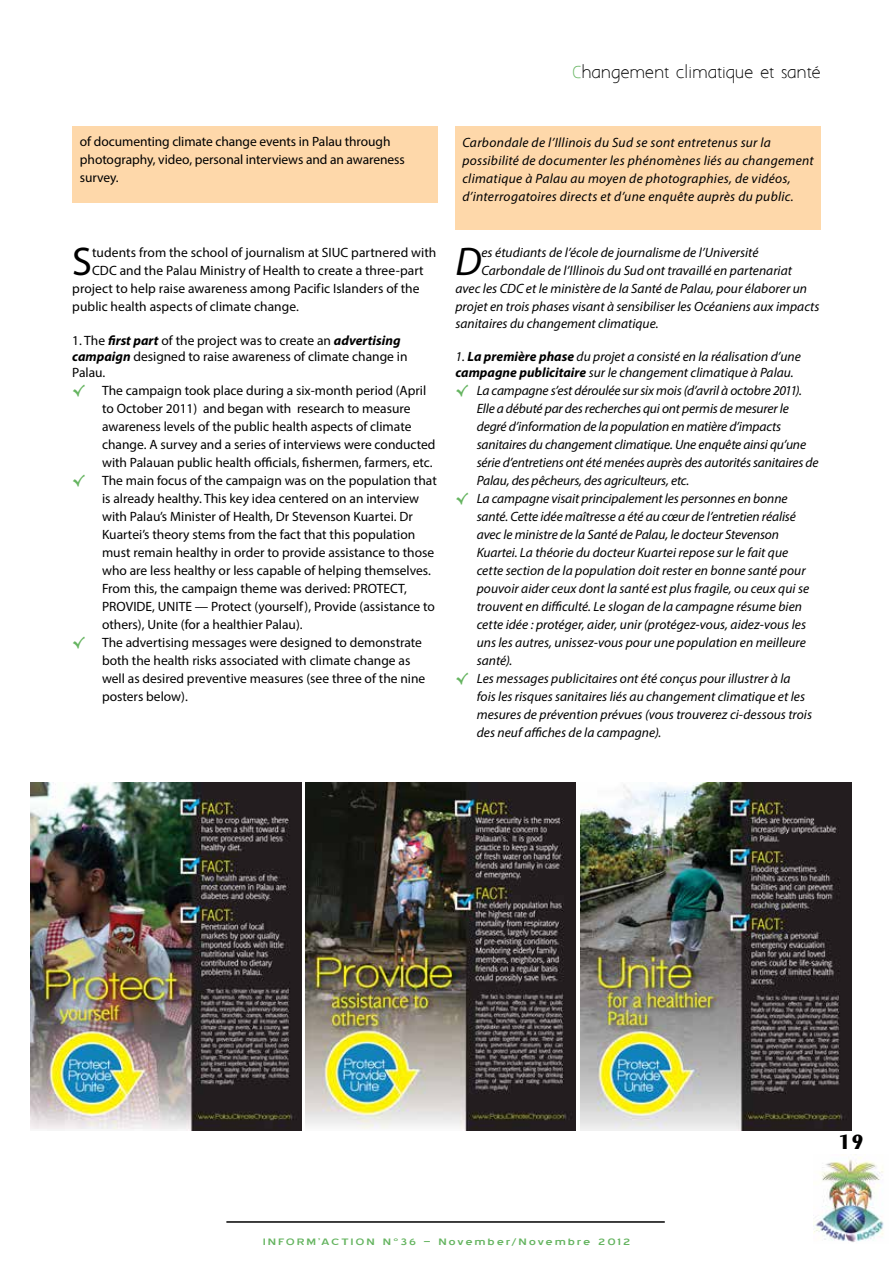
<style>
.page{position:relative;width:893px;height:1263px;background:#fff}
.page>*{position:absolute;margin:0;border:0;box-sizing:border-box;transform-origin:0 0}
.t1{font:40.2px "Myriad Pro";color:#000}
.t2{font:italic 40.2px "Myriad Pro";color:#000}
.t3{font:700 21.6px "Exotic 350 BT";color:#000}
.t4{font:15px "Aaargh Normal";color:#000}
.t5{font:italic 13.5px/16.2px "Myriad Pro";color:#000}
.t6{font:13.5px/18px "Myriad Pro";color:#000}
.t7{font:italic 13.5px/18px "Myriad Pro";letter-spacing:.025em;color:#000}
.t8{font:13.5px "Berlin Sans FB";color:#65b460}
.t9{font:9px "Blue Highway";letter-spacing:.14em;color:#65b460;scale:1.5 1}
.s1{color:#65b460}
.s2{font-weight:700;font-style:italic}
.s3{font-weight:700}
.s4{font-family:"Berlin Sans FB";font-style:normal;color:#65b460}
</style>
<div class="page">
<hr style="left:226px;top:1221px;width:439px;height:2px;background:#000">
<img style="left:814px;top:1154px;width:70px;height:88px">
<div style="left:72px;top:126px;width:365px;height:77px;background:#fed8aa"></div>
<div style="left:455px;top:126px;width:366px;height:103px;background:#fed8aa"></div>
<img style="left:31px;top:782px;width:270px;height:348px">
<img style="left:305px;top:782px;width:271px;height:348px">
<img style="left:581px;top:782px;width:270px;height:348px">
<p class="t4" style="left:573px;top:64px;width:250px"><span class="s1">C</span>hangement climatique et santé</p>
<p class="t6" style="left:80px;top:132px;width:326px">of documenting climate change events in Palau through photography, video, personal interviews and an awareness survey.</p>
<p class="t7" style="left:462px;top:133px;width:353px">Carbondale de l’Illinois du Sud se sont entretenus sur la possibilité de documenter les phénomènes liés au changement climatique à Palau au moyen de photographies, de vidéos, d’interrogatoires directs et d’une enquête auprès du public.</p>
<h1 class="t1" style="left:72px;top:236px;width:21px">S</h1>
<p class="t6" style="left:92px;top:243px;width:346px">tudents from the school of journalism at SIUC partnered with</p>
<p class="t6" style="left:92px;top:261px;width:333px">CDC and the Palau Ministry of Health to create a three-part</p>
<p class="t6" style="left:72px;top:279px;width:349px">project to help raise awareness among Pacific Islanders of the</p>
<p class="t6" style="left:72px;top:297px;width:228px">public health aspects of climate change.</p>
<p class="t6" style="left:72px;top:332px;width:337px;line-height:16.2px">1. The <span class="s2">first part</span> of the project was to create an <span class="s2">advertising campaign</span> designed to raise awareness of climate change in<br>Palau.</p>
<p class="t8" style="left:72px;top:383px;width:14px">√</p>
<p class="t6" style="left:102px;top:381px;width:335px">The campaign took place during a six-month period (April to October 2011) and began with research to measure awareness levels of the public health aspects of climate change. A survey and a series of interviews were conducted with Palauan public health officials, fishermen, farmers, etc.</p>
<p class="t8" style="left:72px;top:473px;width:14px">√</p>
<p class="t6" style="left:102px;top:471px;width:336px">The main focus of the campaign was on the population that is already healthy. This key idea centered on an interview with Palau’s Minister of Health, Dr Stevenson Kuartei. Dr Kuartei’s theory stems from the fact that this population must remain healthy in order to provide assistance to those who are less healthy or less capable of helping themselves.<br>From this, the campaign theme was derived: PROTECT, PROVIDE, UNITE — Protect (yourself), Provide (assistance to others), Unite (for a healthier Palau).</p>
<p class="t8" style="left:72px;top:635px;width:14px">√</p>
<p class="t6" style="left:102px;top:633px;width:325px">The advertising messages were designed to demonstrate both the health risks associated with climate change as well as desired preventive measures (see three of the nine posters below).</p>
<h1 class="t2" style="left:455px;top:236px;width:28px">D</h1>
<p class="t5" style="left:481px;top:244px;width:278px">es étudiants de l’école de journalisme de l’Université</p>
<p class="t5" style="left:481px;top:262px;width:312px">Carbondale de l’Illinois du Sud ont travaillé en partenariat</p>
<p class="t5" style="left:455px;top:280px;width:353px">avec les CDC et le ministère de la Santé de Palau, pour élaborer un</p>
<p class="t5" style="left:455px;top:298px;width:366px">projet en trois phases visant à sensibiliser les Océaniens aux impacts</p>
<p class="t5" style="left:455px;top:316px;width:205px">sanitaires du changement climatique.</p>
<p class="t5" style="left:455px;top:348px;width:347px">1. <span class="s3">La première phase</span> du projet a consisté en la réalisation d’une <span class="s3">campagne publicitaire</span> sur le changement climatique à Palau.</p>
<p class="t5" style="left:455px;top:382px;width:348px"><span class="s4">√</span> La campagne s’est déroulée sur six mois (d’avril à octobre 2011).</p>
<p class="t5" style="left:477px;top:400px;width:314px">Elle a débuté par des recherches qui ont permis de mesurer le</p>
<p class="t5" style="left:477px;top:418px;width:306px">degré d’information de la population en matière d’impacts</p>
<p class="t5" style="left:477px;top:436px;width:331px">sanitaires du changement climatique. Une enquête ainsi qu’une</p>
<p class="t5" style="left:477px;top:454px;width:343px">série d’entretiens ont été menées auprès des autorités sanitaires de</p>
<p class="t5" style="left:477px;top:472px;width:214px">Palau, des pêcheurs, des agriculteurs, etc.</p>
<p class="t5" style="left:455px;top:490px;width:334px"><span class="s4">√</span> La campagne visait principalement les personnes en bonne</p>
<p class="t5" style="left:477px;top:508px;width:321px">santé. Cette idée maîtresse a été au cœur de l’entretien réalisé</p>
<p class="t5" style="left:477px;top:526px;width:304px">avec le ministre de la Santé de Palau, le docteur Stevenson</p>
<p class="t5" style="left:477px;top:544px;width:313px">Kuartei. La théorie du docteur Kuartei repose sur le fait que</p>
<p class="t5" style="left:477px;top:562px;width:330px">cette section de la population doit rester en bonne santé pour</p>
<p class="t5" style="left:477px;top:580px;width:334px">pouvoir aider ceux dont la santé est plus fragile, ou ceux qui se</p>
<p class="t5" style="left:477px;top:598px;width:327px">trouvent en difficulté. Le slogan de la campagne résume bien</p>
<p class="t5" style="left:477px;top:616px;width:331px">cette idée : protéger, aider, unir (protégez-vous, aidez-vous les</p>
<p class="t5" style="left:477px;top:634px;width:331px">uns les autres, unissez-vous pour une population en meilleure</p>
<p class="t5" style="left:477px;top:652px;width:37px">santé).</p>
<p class="t5" style="left:455px;top:670px;width:337px"><span class="s4">√</span> Les messages publicitaires ont été conçus pour illustrer à la</p>
<p class="t5" style="left:477px;top:688px;width:330px">fois les risques sanitaires liés au changement climatique et les</p>
<p class="t5" style="left:477px;top:706px;width:337px">mesures de prévention prévues (vous trouverez ci-dessous trois</p>
<p class="t5" style="left:477px;top:724px;width:186px">des neuf affiches de la campagne).</p>
<p class="t9" style="left:263px;top:1237px;width:246px">INFORM’ACTION N°36 – November/Novembre 2012</p>
<h2 class="t3" style="left:838px;top:1128px;width:27px">19</h2>
</div>
